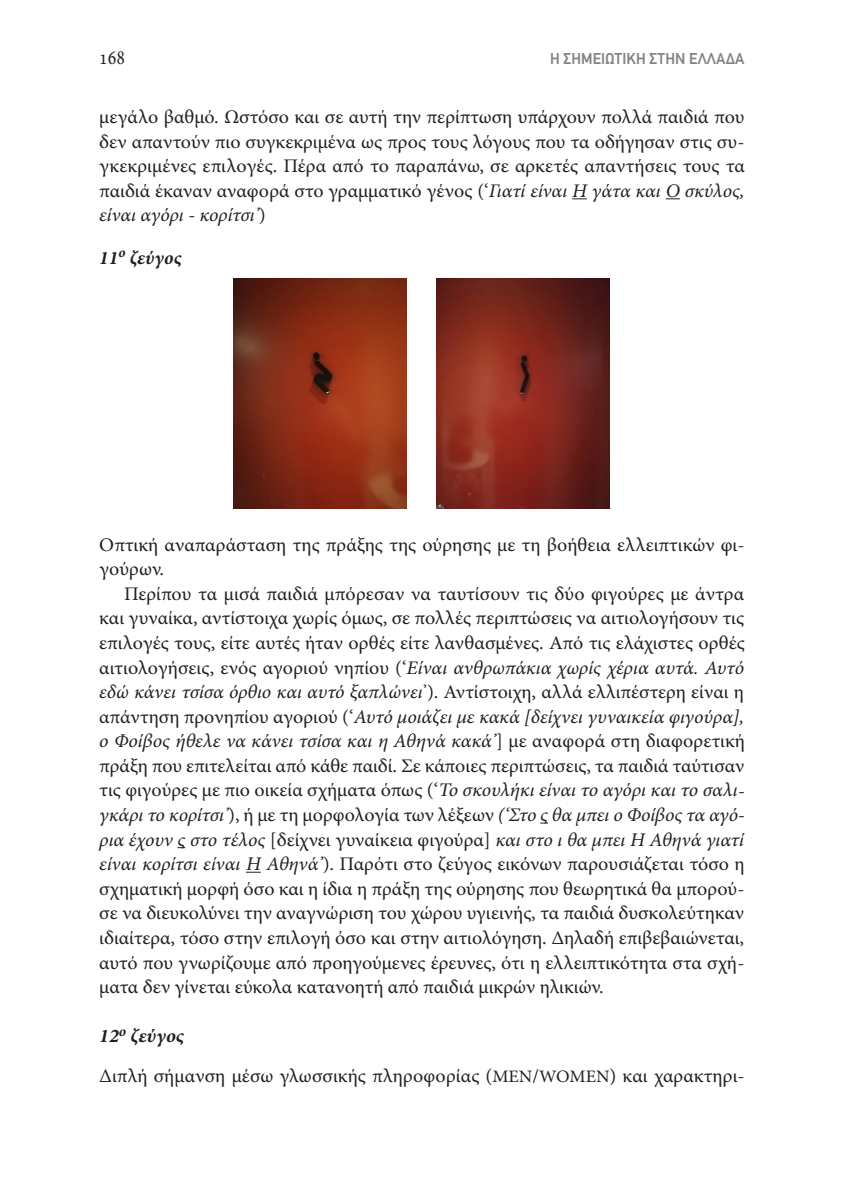
<style>
.page{position:relative;width:844px;height:1191px;background:#fff}
.page>*{position:absolute;margin:0;border:0;box-sizing:border-box;transform-origin:0 0}
.t1{font:21px "Minion Pro";color:#231f20;scale:.85 1}
.t2{font:19.25px/24.5px "Minion Pro";color:#231f20;text-align:justify;scale:1.04 1}
.t3{font:italic 700 19.25px "Minion Pro";color:#231f20}
.t4{font:500 15.75px "PF Din Text Universal";letter-spacing:.01em;color:#808285;scale:.94 1}
.s1{font-style:italic}
.s2{font-weight:700;font-style:italic}
.s3{font-size:17.5px}
</style>
<div class="page">
<svg style="left:572px;top:198px;width:14px;height:1px"></svg>
<svg style="left:665px;top:198px;width:14px;height:1px"></svg>
<svg style="left:246px;top:871px;width:15px;height:1px"></svg>
<img style="left:234px;top:278px;width:172px;height:230px">
<img style="left:437px;top:278px;width:172px;height:230px">
<p class="t1" style="left:99px;top:43px;width:32px">168</p>
<p class="t4" style="left:550px;top:48px;width:208px">H Σημειωτική στην Ελλάδα</p>
<p class="t2" style="left:99px;top:105px;width:622px">μεγάλο βαθμό. Ωστόσο και σε αυτή την περίπτωση υπάρχουν πολλά παιδιά που δεν απαντούν πιο συγκεκριμένα ως προς τους λόγους που τα οδήγησαν στις συ&shy;γκεκριμένες επιλογές. Πέρα από το παραπάνω, σε αρκετές απαντήσεις τους τα παιδιά έκαναν αναφορά στο γραμματικό γένος (‘<span class="s1">Γιατί είναι Η γάτα και Ο σκύλος, είναι αγόρι - κορίτσι’</span>)</p>
<p class="t3" style="left:99px;top:244px;width:84px">11<sup>ο</sup> ζεύγος</p>
<p class="t2" style="left:99px;top:532px;width:622px">Οπτική αναπαράσταση της πράξης της ούρησης με τη βοήθεια ελλειπτικών φι&shy;γούρων.</p>
<p class="t2" style="left:99px;top:581px;width:622px;text-indent:25px">Περίπου τα μισά παιδιά μπόρεσαν να ταυτίσουν τις δύο φιγούρες με άντρα και γυναίκα, αντίστοιχα χωρίς όμως, σε πολλές περιπτώσεις να αιτιολογήσουν τις επιλογές τους, είτε αυτές ήταν ορθές είτε λανθασμένες. Από τις ελάχιστες ορθές αιτιολογήσεις, ενός αγοριού νηπίου (‘<span class="s1">Είναι ανθρωπάκια χωρίς χέρια αυτά. Αυτό εδώ κάνει τσίσα όρθιο και αυτό ξαπλώνει</span>’). Αντίστοιχη, αλλά ελλιπέστερη είναι η απάντηση προνηπίου αγοριού (‘<span class="s1">Αυτό μοιάζει με κακά [δείχνει γυναικεία φιγούρα], ο Φοίβος ήθελε να κάνει τσίσα και η Αθηνά κακά’</span>] με αναφορά στη διαφορετική πράξη που επιτελείται από κάθε παιδί. Σε κάποιες περιπτώσεις, τα παιδιά ταύτισαν τις φιγούρες με πιο οικεία σχήματα όπως (‘<span class="s1">Το σκουλήκι είναι το αγόρι και το σαλι&shy;γκάρι το κορίτσι’</span>), ή με τη μορφολογία των λέξεων <span class="s1">(‘Στο ς θα μπει ο Φοίβος τα αγό&shy;ρια έχουν ς στο τέλος</span> [δείχνει γυναίκεια φιγούρα] <span class="s1">και στο ι θα μπει Η Αθηνά γιατί είναι κορίτσι είναι Η Αθηνά’</span>). Παρότι στο ζεύγος εικόνων παρουσιάζεται τόσο η σχηματική μορφή όσο και η ίδια η πράξη της ούρησης που θεωρητικά θα μπορού&shy;σε να διευκολύνει την αναγνώριση του χώρου υγιεινής, τα παιδιά δυσκολεύτηκαν ιδιαίτερα, τόσο στην επιλογή όσο και στην αιτιολόγηση. Δηλαδή επιβεβαιώνεται, αυτό που γνωρίζουμε από προηγούμενες έρευνες, ότι η ελλειπτικότητα στα σχή&shy;ματα δεν γίνεται εύκολα κατανοητή από παιδιά μικρών ηλικιών.</p>
<p class="t2" style="left:99px;top:1016px;width:622px;line-height:39.4px"><span class="s2">12</span><sup>ο</sup> <span class="s2">ζεύγος<br></span>Διπλή σήμανση μέσω γλωσσικής πληροφορίας (<span class="s3">MEN</span>/<span class="s3">WOMEN</span>) και χαρακτηρι-</p>
</div>
